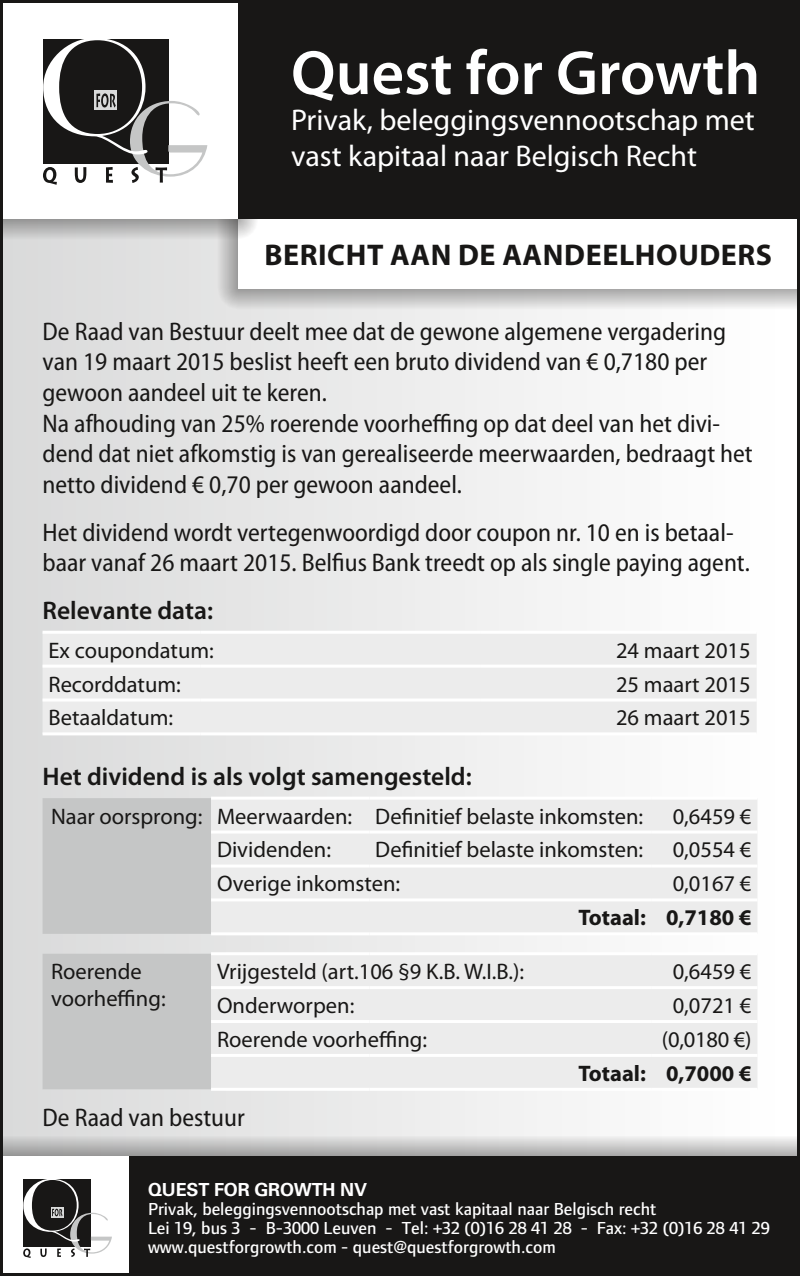
<style>
.page{position:relative;width:800px;height:1276px;background:#fff}
.page>*{position:absolute;margin:0;border:0;box-sizing:border-box;transform-origin:0 0}
.t1{font:600 63px "Myriad Pro";color:#fff}
.t2{font:30px/36px "Myriad Pro";color:#fff}
.t3{font:700 30px "Myriad Pro";letter-spacing:.02em;color:#181716}
.t4{font:semi-condensed 25.5px/30.6px "Myriad Pro";color:#181716}
.t5{font:600 25.5px "Myriad Pro";color:#181716}
.t6{font:22.5px/27px "Myriad Pro";color:#181716}
.t7{font:700 22.5px "Myriad Pro";color:#181716}
.t8{font:500 18px/18.9px "Foundry Form Sans";color:#fff}
.t9{font:700 18px "Univers LT Std";letter-spacing:-.01em;color:#fff}
</style>
<div class="page">
<div style="left:0;top:0;width:799px;height:1276px;background:linear-gradient(to right,#d7d8d8,#fff)"></div>
<div style="left:217px;top:198px;width:582px;height:112px;background:#181716;opacity:.75"></div>
<div style="left:238px;top:218px;width:560px;height:70px;background:#fff"></div>
<div style="left:0;top:0;width:799px;height:219px;background:#181716"></div>
<div style="left:43px;top:634px;width:713px;height:98px;background:#ececec"></div>
<hr style="left:43px;top:631px;width:158px;height:3px;background:#fff">
<hr style="left:201px;top:631px;width:280px;height:3px;background:#fff">
<hr style="left:481px;top:631px;width:275px;height:3px;background:#fff">
<hr style="left:43px;top:664px;width:158px;height:3px;background:#fff">
<hr style="left:201px;top:664px;width:280px;height:3px;background:#fff">
<hr style="left:481px;top:664px;width:275px;height:3px;background:#fff">
<hr style="left:43px;top:698px;width:158px;height:3px;background:#fff">
<hr style="left:201px;top:698px;width:280px;height:3px;background:#fff">
<hr style="left:481px;top:698px;width:275px;height:3px;background:#fff">
<hr style="left:43px;top:732px;width:158px;height:3px;background:#fff">
<hr style="left:201px;top:732px;width:280px;height:3px;background:#fff">
<hr style="left:481px;top:732px;width:275px;height:3px;background:#fff">
<div style="left:43px;top:798px;width:168px;height:291px;background:#c5c6c6"></div>
<div style="left:211px;top:799px;width:546px;height:288px;background:#ececec"></div>
<hr style="left:211px;top:796px;width:158px;height:3px;background:#fff">
<hr style="left:369px;top:796px;width:282px;height:3px;background:#fff">
<hr style="left:651px;top:796px;width:106px;height:3px;background:#fff">
<hr style="left:211px;top:830px;width:158px;height:3px;background:#fff">
<hr style="left:369px;top:830px;width:282px;height:3px;background:#fff">
<hr style="left:651px;top:830px;width:106px;height:3px;background:#fff">
<hr style="left:211px;top:864px;width:158px;height:3px;background:#fff">
<hr style="left:369px;top:864px;width:282px;height:3px;background:#fff">
<hr style="left:651px;top:864px;width:106px;height:3px;background:#fff">
<hr style="left:211px;top:898px;width:158px;height:3px;background:#fff">
<hr style="left:369px;top:898px;width:282px;height:3px;background:#fff">
<hr style="left:651px;top:898px;width:106px;height:3px;background:#fff">
<hr style="left:211px;top:932px;width:158px;height:3px;background:#fff">
<hr style="left:369px;top:932px;width:282px;height:3px;background:#fff">
<hr style="left:651px;top:932px;width:106px;height:3px;background:#fff">
<hr style="left:211px;top:952px;width:158px;height:3px;background:#fff">
<hr style="left:369px;top:952px;width:282px;height:3px;background:#fff">
<hr style="left:651px;top:952px;width:106px;height:3px;background:#fff">
<hr style="left:211px;top:986px;width:158px;height:3px;background:#fff">
<hr style="left:369px;top:986px;width:282px;height:3px;background:#fff">
<hr style="left:651px;top:986px;width:106px;height:3px;background:#fff">
<hr style="left:211px;top:1020px;width:158px;height:3px;background:#fff">
<hr style="left:369px;top:1020px;width:282px;height:3px;background:#fff">
<hr style="left:651px;top:1020px;width:106px;height:3px;background:#fff">
<hr style="left:211px;top:1054px;width:158px;height:3px;background:#fff">
<hr style="left:369px;top:1054px;width:282px;height:3px;background:#fff">
<hr style="left:651px;top:1054px;width:106px;height:3px;background:#fff">
<hr style="left:211px;top:1087px;width:158px;height:3px;background:#fff">
<hr style="left:369px;top:1087px;width:282px;height:3px;background:#fff">
<hr style="left:651px;top:1087px;width:106px;height:3px;background:#fff">
<div style="left:0;top:1136px;width:799px;height:140px;background:#181716;opacity:.75"></div>
<div style="left:0;top:1157px;width:799px;height:119px;background:#181716"></div>
<div style="left:0;top:0;width:259px;height:240px;background:#181716;opacity:.75"></div>
<div style="left:0;top:0;width:238px;height:218px;background:#fff"></div>
<svg style="left:43px;top:39px;width:164px;height:146px"></svg>
<div style="left:0;top:1157px;width:128px;height:119px;background:#fff"></div>
<svg style="left:23px;top:1179px;width:89px;height:79px"></svg>
<h1 class="t1" style="left:291px;top:38px;width:470px">Quest for Growth</h1>
<p class="t2" style="left:291px;top:103px;width:465px">Privak, beleggingsvennootschap met vast kapitaal naar Belgisch Recht</p>
<p class="t3" style="left:264px;top:238px;width:509px">BERICHT AAN DE AANDEELHOUDERS</p>
<p class="t4" style="left:43px;top:316px;width:711px">De Raad van Bestuur deelt mee dat de gewone algemene vergadering van 19 maart 2015 beslist heeft een bruto dividend van € 0,7180 per gewoon aandeel uit te keren.<br>Na afhouding van 25% roerende voorheffing op dat deel van het divi&shy;dend dat niet afkomstig is van gerealiseerde meerwaarden, bedraagt het netto dividend € 0,70 per gewoon aandeel.</p>
<p class="t4" style="left:43px;top:517px;width:708px">Het dividend wordt vertegenwoordigd door coupon nr. 10 en is betaal&shy;baar vanaf 26 maart 2015. Belfius Bank treedt op als single paying agent.</p>
<p class="t5" style="left:43px;top:596px;width:172px">Relevante data:</p>
<p class="t6" style="left:48px;top:637px;width:167px">Ex coupondatum:</p>
<p class="t6" style="left:616px;top:637px;width:136px">24 maart 2015</p>
<p class="t6" style="left:48px;top:671px;width:134px">Recorddatum:</p>
<p class="t6" style="left:616px;top:671px;width:136px">25 maart 2015</p>
<p class="t6" style="left:48px;top:705px;width:126px">Betaaldatum:</p>
<p class="t6" style="left:616px;top:705px;width:136px">26 maart 2015</p>
<p class="t5" style="left:43px;top:762px;width:430px">Het dividend is als volgt samengesteld:</p>
<p class="t6" style="left:51px;top:803px;width:593px">Naar oorsprong: Meerwaarden: Definitief belaste inkomsten:</p>
<p class="t6" style="left:672px;top:803px;width:80px">0,6459 €</p>
<p class="t6" style="left:217px;top:837px;width:115px">Dividenden:</p>
<p class="t6" style="left:375px;top:837px;width:269px">Definitief belaste inkomsten:</p>
<p class="t6" style="left:672px;top:837px;width:80px">0,0554 €</p>
<p class="t6" style="left:217px;top:871px;width:185px">Overige inkomsten:</p>
<p class="t6" style="left:672px;top:871px;width:80px">0,0167 €</p>
<p class="t7" style="left:578px;top:905px;width:175px">TOTAAL: 0,7180 €</p>
<p class="t6" style="left:51px;top:958px;width:116px">Roerende voorheffing:</p>
<p class="t6" style="left:217px;top:958px;width:308px">Vrijgesteld (art.106 §9 K.B. W.I.B.):</p>
<p class="t6" style="left:672px;top:958px;width:80px">0,6459 €</p>
<p class="t6" style="left:217px;top:992px;width:139px">Onderworpen:</p>
<p class="t6" style="left:672px;top:992px;width:80px">0,0721 €</p>
<p class="t6" style="left:217px;top:1026px;width:212px">Roerende voorheffing:</p>
<p class="t6" style="left:661px;top:1026px;width:91px">(0,0180 €)</p>
<p class="t7" style="left:578px;top:1060px;width:175px">TOTAAL: 0,7000 €</p>
<p class="t4" style="left:43px;top:1103px;width:204px">De Raad van bestuur</p>
<p class="t9" style="left:148px;top:1179px;width:220px">QUEST FOR GROWTH NV</p>
<p class="t8" style="left:148px;top:1199px;width:623px">Privak, beleggingsvennootschap met vast kapitaal naar Belgisch recht<br>Lei 19, bus 3 - B-3000 Leuven - Tel: +32 (0)16 28 41 28 - Fax: +32 (0)16 28 41 29 www.questforgrowth.com - quest@questforgrowth.com</p>
</div>
